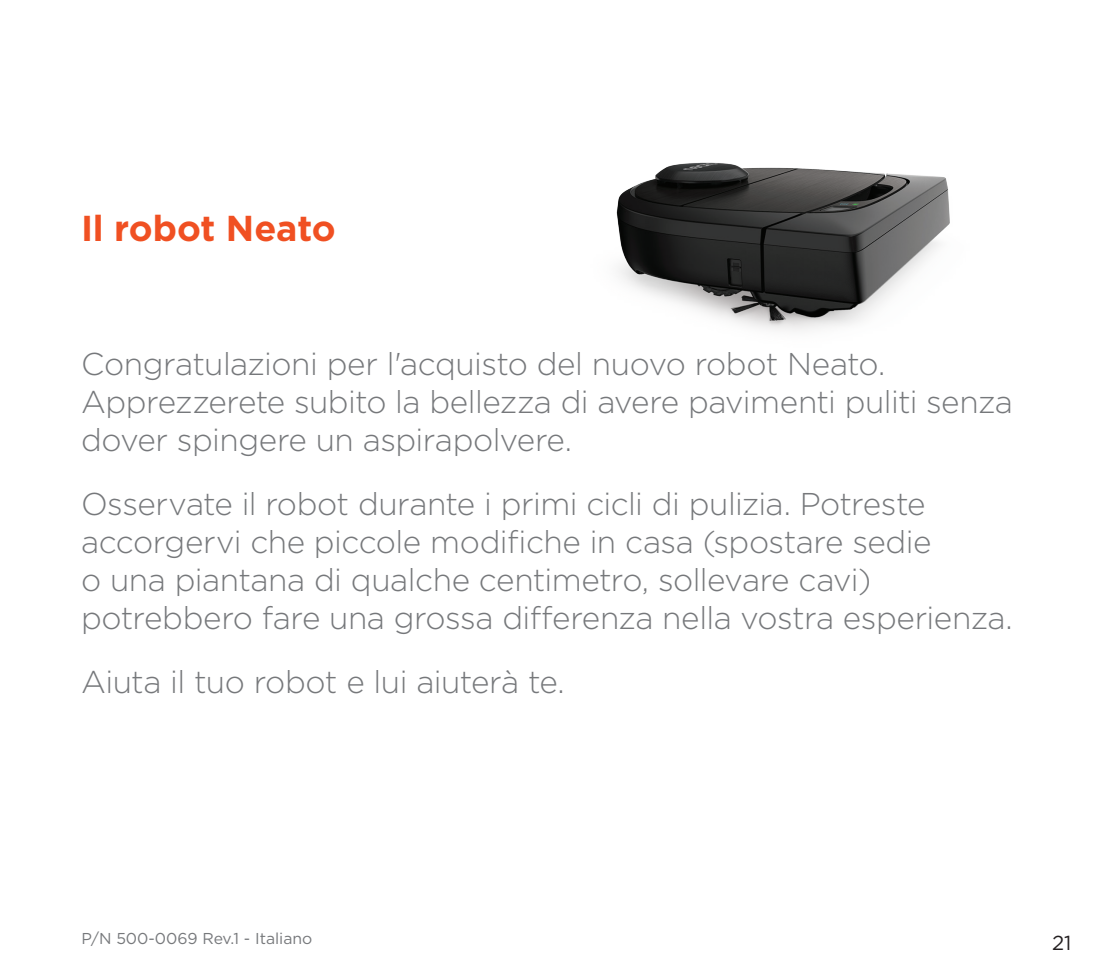
<style>
.page{position:relative;width:1094px;height:972px;background:#fff}
.page>*{position:absolute;margin:0;border:0;box-sizing:border-box;transform-origin:0 0}
.t1{font:700 36px "Gotham";letter-spacing:-.005em;color:#f05022}
.t2{font:300 31.5px/37.8px "Gotham";letter-spacing:-.02em;color:#76787b}
.t3{font:20.25px "Gotham";color:#231f20}
.t4{font:15.75px "Gotham";color:#76787b}
</style>
<div class="page">
<img style="left:616px;top:162px;width:334px;height:169px">
<p class="t1" style="left:81px;top:205px;width:256px">Il robot Neato</p>
<p class="t2" style="left:81px;top:344px;width:933px">Congratulazioni per l'acquisto del nuovo robot Neato.<br>Apprezzerete subito la bellezza di avere pavimenti puliti senza dover spingere un aspirapolvere.</p>
<p class="t2" style="left:81px;top:484px;width:933px">Osservate il robot durante i primi cicli di pulizia. Potreste accorgervi che piccole modifiche in casa (spostare sedie<br>o una piantana di qualche centimetro, sollevare cavi) potrebbero fare una grossa differenza nella vostra esperienza.</p>
<p class="t2" style="left:81px;top:662px;width:485px">Aiuta il tuo robot e lui aiuterà te.</p>
<p class="t4" style="left:82px;top:928px;width:232px">P/N 500-0069 Rev.1 - Italiano</p>
<p class="t3" style="left:1052px;top:930px;width:21px">21</p>
</div>
